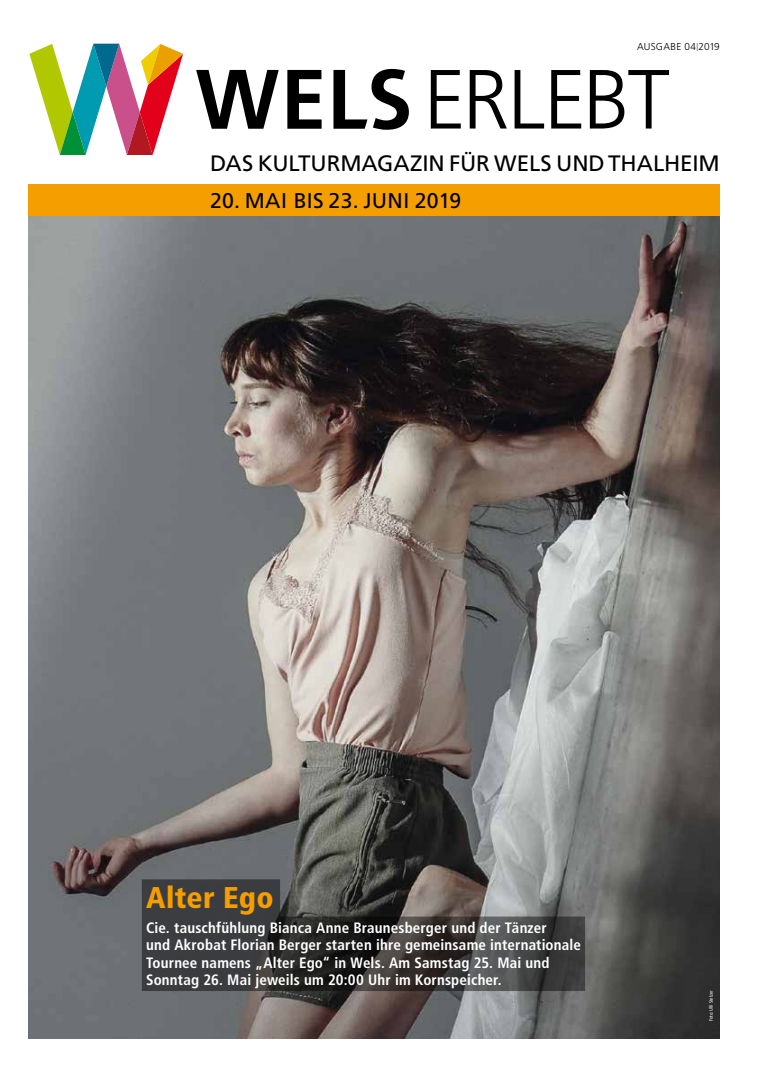
<style>
.page{position:relative;width:773px;height:1085px;background:#fff}
.page>*{position:absolute;margin:0;border:0;box-sizing:border-box;transform-origin:0 0}
.t1{font:900 condensed 30px "Frutiger LT Std";letter-spacing:.015em;color:#f49e00}
.t2{font:22.25px "Frutiger LT Std";letter-spacing:-.005em;color:#000}
.t3{font:21.25px "Frutiger LT Std";letter-spacing:.01em;color:#000}
.t4{font:700 condensed 15px/17.5px "Frutiger LT Std";letter-spacing:.01em;color:#fff}
.t5{font:300 10px "Frutiger LT Std";letter-spacing:.02em;color:#000}
.t6{font:condensed 5px "Frutiger LT Std";color:#fff}
</style>
<div class="page">
<svg style="left:196px;top:69px;width:213px;height:61px"></svg>
<svg style="left:29px;top:43px;width:154px;height:112px"></svg>
<svg style="left:431px;top:70px;width:238px;height:58px"></svg>
<div style="left:28px;top:184px;width:691px;height:32px;background:#f49e00"></div>
<img style="left:28px;top:216px;width:691px;height:822px">
<svg style="left:142px;top:879px;width:443px;height:111px"></svg>
<p class="t5" style="left:637px;top:41px;width:84px">AUSGABE 04<sup>|</sup>2019</p>
<h2 class="t2" style="left:210px;top:150px;width:511px">DAS KULTURMAGAZIN FÜR WELS UND THALHEIM</h2>
<h3 class="t3" style="left:210px;top:188px;width:253px">20. MAI bis 23. JUNI 2019</h3>
<h1 class="t1" style="left:146px;top:879px;width:129px">Alter Ego</h1>
<p class="t4" style="left:146px;top:918px;width:436px">Cie. tauschfühlung Bianca Anne Braunesberger und der Tänzer<br>und Akrobat Florian Berger starten ihre gemeinsame internationale Tournee namens „Alter Ego“ in Wels. Am Samstag 25. Mai und Sonntag 26. Mai jeweils um 20:00 Uhr im Kornspeicher.</p>
<p class="t6" style="left:708px;top:1020px;width:32px;rotate:-90deg">Foto: Ulli Stelzer</p>
</div>
